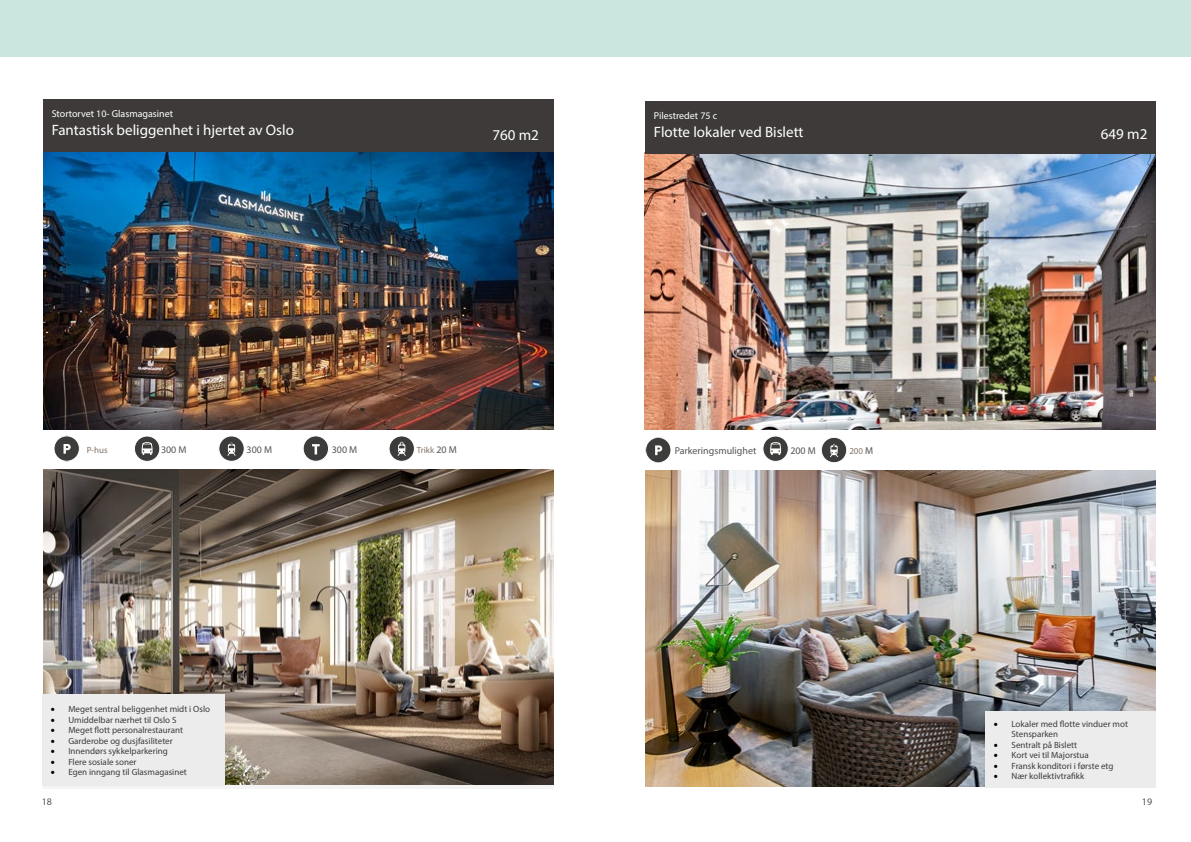
<style>
.page{position:relative;width:1191px;height:842px;background:#fff}
.page>*{position:absolute;margin:0;border:0;box-sizing:border-box;transform-origin:0 0}
.t1{font:15px "Myriad Pro";color:#fff}
.t2{font:10px "Myriad Pro";color:#fff}
.t3{font:10px "Myriad Pro";color:#555454}
.t4{font:9px/10.5px "Myriad Pro";color:#3c3c3b}
.t5{font:9px "Myriad Pro";color:#857466}
.s1{font-size:10px;color:#555454}
.s2{font-family:"Minion Pro";font-size:12px;color:#000}
</style>
<div class="page">
<img style="left:43px;top:152px;width:510px;height:277px">
<img style="left:43px;top:470px;width:510px;height:314px">
<div style="left:0;top:0;width:1191px;height:57px;background:#cbe6df"></div>
<img style="left:644px;top:153px;width:511px;height:277px">
<img style="left:645px;top:470px;width:510px;height:317px">
<div style="left:645px;top:101px;width:510px;height:53px;background:#3d3a39"></div>
<div style="left:985px;top:711px;width:170px;height:77px;background:#ececec"></div>
<svg style="left:645px;top:437px;width:26px;height:26px"></svg>
<div style="left:763px;top:436px;width:25px;height:25px;background:#3c3c3b;border-radius:50%"></div>
<div style="left:763px;top:436px;width:25px;height:25px;border:1px solid #fff;border-radius:50%"></div>
<svg style="left:770px;top:442px;width:11px;height:13px"></svg>
<div style="left:821px;top:437px;width:25px;height:26px;background:#3c3c3b;border-radius:50%"></div>
<div style="left:821px;top:437px;width:26px;height:26px;border:1px solid #fff;border-radius:50%"></div>
<svg style="left:830px;top:444px;width:8px;height:13px"></svg>
<div style="left:43px;top:99px;width:510px;height:53px;background:#3d3a39"></div>
<div style="left:42px;top:695px;width:183px;height:91px;background:#ececec"></div>
<svg style="left:54px;top:436px;width:26px;height:25px"></svg>
<div style="left:303px;top:436px;width:25px;height:25px;background:#3c3c3b;border-radius:50%"></div>
<div style="left:303px;top:436px;width:26px;height:25px;border:1px solid #fff;border-radius:50%"></div>
<svg style="left:312px;top:444px;width:8px;height:10px"></svg>
<div style="left:389px;top:436px;width:25px;height:25px;background:#3c3c3b;border-radius:50%"></div>
<div style="left:389px;top:436px;width:25px;height:25px;border:1px solid #fff;border-radius:50%"></div>
<svg style="left:397px;top:441px;width:9px;height:15px"></svg>
<div style="left:134px;top:436px;width:26px;height:25px;background:#3c3c3b;border-radius:50%"></div>
<div style="left:134px;top:436px;width:26px;height:25px;border:1px solid #fff;border-radius:50%"></div>
<svg style="left:142px;top:442px;width:11px;height:13px"></svg>
<div style="left:219px;top:436px;width:25px;height:25px;background:#3c3c3b;border-radius:50%"></div>
<div style="left:219px;top:436px;width:25px;height:25px;border:1px solid #fff;border-radius:50%"></div>
<svg style="left:227px;top:442px;width:9px;height:14px"></svg>
<p class="t2" style="left:52px;top:108px;width:123px">Stortorvet 10- Glasmagasinet</p>
<h1 class="t1" style="left:52px;top:121px;width:244px">Fantastisk beliggenhet i hjertet av Oslo</h1>
<h1 class="t1" style="left:492px;top:126px;width:48px">760 m2</h1>
<p class="t2" style="left:654px;top:109px;width:65px">Pilestredet 75 c</p>
<h1 class="t1" style="left:654px;top:123px;width:151px">Flotte lokaler ved Bislett</h1>
<h1 class="t1" style="left:1100px;top:125px;width:48px">649 m2</h1>
<p class="t5" style="left:87px;top:444px;width:22px">P-hus</p>
<p class="t3" style="left:161px;top:443px;width:27px">300 M</p>
<p class="t3" style="left:247px;top:443px;width:27px">300 M</p>
<p class="t3" style="left:332px;top:443px;width:27px">300 M</p>
<p class="t5" style="left:417px;top:444px;width:42px">Trikk <span class="s1">20 M</span></p>
<p class="t4" style="left:50px;top:704px;width:161px"><span class="s2">•</span> Meget sentral beliggenhet midt i Oslo</p>
<p class="t4" style="left:50px;top:714px;width:128px"><span class="s2">•</span> Umiddelbar nærhet til Oslo S</p>
<p class="t4" style="left:50px;top:725px;width:134px"><span class="s2">•</span> Meget flott personalrestaurant</p>
<p class="t4" style="left:50px;top:735px;width:124px"><span class="s2">•</span> Garderobe og dusjfasiliteter</p>
<p class="t4" style="left:50px;top:746px;width:119px"><span class="s2">•</span> Innendørs sykkelparkering</p>
<p class="t4" style="left:50px;top:756px;width:88px"><span class="s2">•</span> Flere sosiale soner</p>
<p class="t4" style="left:50px;top:767px;width:138px"><span class="s2">•</span> Egen inngang til Glasmagasinet</p>
<p class="t3" style="left:675px;top:445px;width:83px">Parkeringsmulighet</p>
<p class="t3" style="left:790px;top:445px;width:27px">200 M</p>
<p class="t5" style="left:849px;top:446px;width:25px">200 <span class="s1">M</span></p>
<p class="t4" style="left:1011px;top:718px;width:118px;text-indent:-18px"><span class="s2">•</span> Lokaler med flotte vinduer mot<br>Stensparken</p>
<p class="t4" style="left:993px;top:739px;width:85px"><span class="s2">•</span> Sentralt på Bislett</p>
<p class="t4" style="left:993px;top:750px;width:97px"><span class="s2">•</span> Kort vei til Majorstua</p>
<p class="t4" style="left:993px;top:760px;width:122px"><span class="s2">•</span> Fransk konditori i første etg</p>
<p class="t4" style="left:993px;top:771px;width:92px"><span class="s2">•</span> Nær kollektivtrafikk</p>
<p class="t3" style="left:42px;top:796px;width:12px">18</p>
<p class="t3" style="left:1141px;top:796px;width:12px">19</p>
</div>
